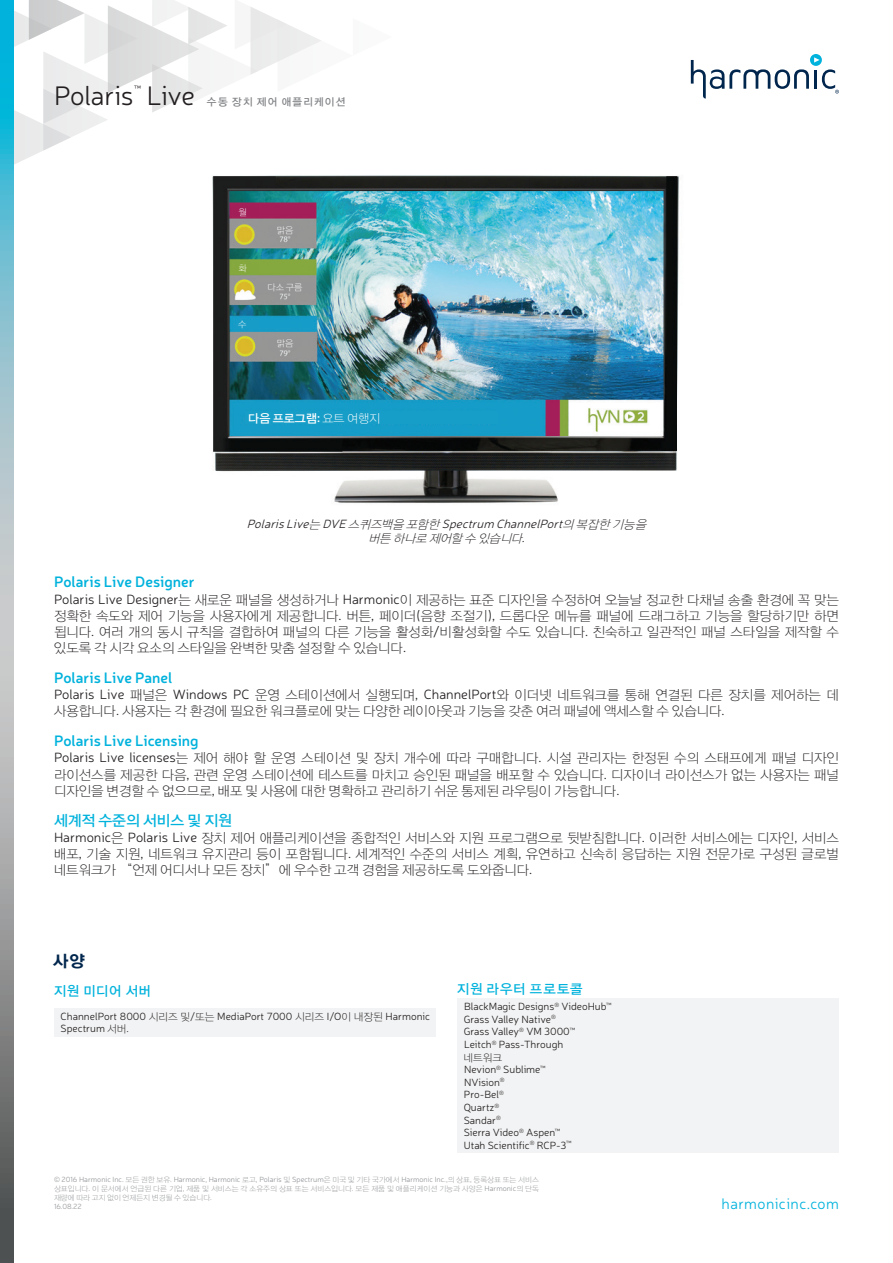
<style>
.page{position:relative;width:893px;height:1263px;background:#fff}
.page>*{position:absolute;margin:0;border:0;box-sizing:border-box;transform-origin:0 0}
.t1{font:300 27px "Neris";letter-spacing:-.015em;color:#231f20}
.t2{font:16.5px "YDIYGO350";color:#00264d}
.t3{font:600 15px "Neris";color:#00b2dc}
.t4{font:300 15px "Neris";letter-spacing:.03em;color:#00b2dc}
.t5{font:15px "YDIYGO330";color:#00b2dc}
.t6{font:13.5px/16.2px "YDIYGO310";color:#231f20;text-align:justify}
.t7{font:13.5px "YDIYGO330";letter-spacing:.05em;color:#00b2dc}
.t8{font:italic 300 12px "Neris";color:#231f20}
.t9{font:italic 12px "YDIYGO310";color:#231f20}
.t10{font:12px "YDIYGO330";color:#fff}
.t11{font:300 10.5px/12.6px "Neris";color:#231f20}
.t12{font:10.5px "YDIYGO330";letter-spacing:.115em;color:#808285}
.t13{font:10.5px "YDIYGO310";color:#231f20}
.t14{font:9px "YDIYGO310";color:#fff}
.t15{font:300 7.8px "Neris";color:#231f20}
.t16{font:300 7.5px "Neris";color:#939598}
.t17{font:7.5px/9px "YDIYGO310";color:#939598}
.s1{font-family:"Neris";font-weight:600}
.s2{font-family:"YDIYGO310"}
.s3{font-family:"YDIYGO310";font-weight:400}
.s4{font-family:"Neris";font-weight:300}
</style>
<div class="page">
<svg style="left:14px;top:0;width:307px;height:164px"></svg>
<svg style="left:810px;top:54px;width:12px;height:12px"></svg>
<svg style="left:691px;top:57px;width:148px;height:42px"></svg>
<svg style="left:0;top:0;width:14px;height:1263px"></svg>
<div style="left:54px;top:1008px;width:382px;height:28px;background:#f2f3f4"></div>
<div style="left:457px;top:999px;width:382px;height:154px;background:#f2f3f4"></div>
<img style="left:212px;top:175px;width:468px;height:328px">
<div style="left:237px;top:207px;width:22px;height:9px;background:#a31e58"></div>
<div style="left:237px;top:264px;width:22px;height:9px;background:#85a83e"></div>
<div style="left:237px;top:320px;width:22px;height:9px;background:#179cc7"></div>
<div style="left:271px;top:225px;width:28px;height:9px;background:#969595"></div>
<div style="left:257px;top:282px;width:56px;height:9px;background:#969595"></div>
<div style="left:269px;top:338px;width:32px;height:9px;background:#969595"></div>
<div style="left:246px;top:411px;width:252px;height:13px;background:#169dc8"></div>
<h1 class="t1" style="left:54px;top:78px;width:81px">Polaris</h1>
<p class="t15" style="left:134px;top:84px;width:9px">™</p>
<h1 class="t1" style="left:147px;top:78px;width:49px">Live</h1>
<p class="t12" style="left:207px;top:96px;width:140px">수동 장치 제어 애플리케이션</p>
<p class="t14" style="left:238px;top:207px;width:10px">월</p>
<p class="t14" style="left:239px;top:264px;width:10px">화</p>
<p class="t14" style="left:238px;top:320px;width:10px">수</p>
<p class="t14" style="left:277px;top:225px;width:18px">맑음</p>
<p class="t14" style="left:267px;top:282px;width:37px">다소 구름</p>
<p class="t14" style="left:277px;top:339px;width:18px">맑음</p>
<p class="t10" style="left:248px;top:412px;width:133px">다음 프로그램<span class="s1">:</span> <span class="s2">요트 여행지</span></p>
<p class="t8" style="left:247px;top:516px;width:404px">PolarisLive<span class="s3">는</span> DVE<span class="s3">스퀴즈백을 포함한</span> Spectrum ChannelPort<span class="s3">의 복잡한 기능을</span></p>
<p class="t9" style="left:368px;top:532px;width:161px">버튼 하나로 제어할 수 있습니다<span class="s4">.</span></p>
<p class="t3" style="left:54px;top:572px;width:142px">Polaris Live Designer</p>
<p class="t6" style="left:54px;top:592px;width:786px"><span class="s4">Polaris Live Designer</span>는 새로운 패널을 생성하거나 <span class="s4">Harmonic</span>이 제공하는 표준 디자인을 수정하여 오늘날 정교한 다채널 송출 환경에 꼭 맞는 정확한 속도와 제어 기능을 사용자에게 제공합니다<span class="s4">.</span> 버튼<span class="s4">,</span> 페이더<span class="s4">(</span>음향 조절기<span class="s4">),</span> 드롭다운 메뉴를 패널에 드래그하고 기능을 할당하기만 하면 됩니다<span class="s4">.</span> 여러 개의 동시 규칙을 결합하여 패널의 다른 기능을 활성화<span class="s4">/</span>비활성화할 수도 있습니다<span class="s4">.</span> 친숙하고 일관적인 패널 스타일을 제작할 수 있도록 각 시각 요소의 스타일을 완벽한 맞춤 설정할 수 있습니다<span class="s4">.</span></p>
<p class="t3" style="left:54px;top:667px;width:120px">Polaris Live Panel</p>
<p class="t6" style="left:54px;top:687px;width:786px"><span class="s4">Polaris Live</span> 패널은 <span class="s4">Windows PC</span> 운영 스테이션에서 실행되며<span class="s4">, ChannelPort</span>와 이더넷 네트워크를 통해 연결된 다른 장치를 제어하는 데 사용합니다<span class="s4">.</span> 사용자는 각 환경에 필요한 워크플로에 맞는 다양한 레이아웃과 기능을 갖춘 여러 패널에 액세스할 수 있습니다<span class="s4">.</span></p>
<p class="t3" style="left:54px;top:730px;width:146px">Polaris Live Licensing</p>
<p class="t6" style="left:54px;top:750px;width:786px"><span class="s4">Polaris Live licenses</span>는 제어 해야 할 운영 스테이션 및 장치 개수에 따라 구매합니다<span class="s4">.</span> 시설 관리자는 한정된 수의 스태프에게 패널 디자인 라이선스를 제공한 다음<span class="s4">,</span> 관련 운영 스테이션에 테스트를 마치고 승인된 패널을 배포할 수 있습니다<span class="s4">.</span> 디자이너 라이선스가 없는 사용자는 패널 디자인을 변경할 수 없으므로<span class="s4">,</span> 배포 및 사용에 대한 명확하고 관리하기 쉬운 통제된 라우팅이 가능합니다<span class="s4">.</span></p>
<p class="t5" style="left:54px;top:813px;width:180px">세계적 수준의 서비스 및 지원</p>
<p class="t6" style="left:54px;top:830px;width:786px"><span class="s4">Harmonic</span>은 <span class="s4">Polaris Live</span> 장치 제어 애플리케이션을 종합적인 서비스와 지원 프로그램으로 뒷받침합니다<span class="s4">.</span> 이러한 서비스에는 디자인<span class="s4">,</span> 서비스 배포<span class="s4">,</span> 기술 지원<span class="s4">,</span> 네트워크 유지관리 등이 포함됩니다<span class="s4">.</span> 세계적인 수준의 서비스 계획<span class="s4">,</span> 유연하고 신속히 응답하는 지원 전문가로 구성된 글로벌 네트워크가 “언제 어디서나 모든 장치”에 우수한 고객 경험을 제공하도록 도와줍니다<span class="s4">.</span></p>
<p class="t2" style="left:53px;top:952px;width:33px">사양</p>
<p class="t7" style="left:54px;top:984px;width:99px">지원 미디어 서버</p>
<p class="t11" style="left:61px;top:1009px;width:371px">ChannelPort 8000 <span class="s3">시리즈 및</span>/<span class="s3">또는</span> MediaPort 7000 <span class="s3">시리즈</span> I/O<span class="s3">이 내장된</span> Harmonic<br>Spectrum <span class="s3">서버</span>.</p>
<p class="t7" style="left:457px;top:981px;width:127px">지원 라우터 프로토콜</p>
<p class="t11" style="left:464px;top:1000px;width:149px">BlackMagic Designs<sup>®</sup> VideoHub<sup>™<br></sup>Grass Valley Native<sup>®<br></sup>Grass Valley<sup>®</sup> VM 3000<sup>™<br></sup>Leitch<sup>®</sup> Pass-Through</p>
<p class="t13" style="left:463px;top:1052px;width:40px">네트워크</p>
<p class="t11" style="left:464px;top:1063px;width:109px">Nevion<sup>®</sup> Sublime<sup>™<br></sup>NVision<sup>®<br></sup>Pro-Bel<sup>®<br></sup>Quartz<sup>®<br></sup>Sandar<sup>®<br></sup>Sierra Video<sup>®</sup> Aspen<sup>™<br></sup>Utah Scientific<sup>®</sup> RCP-3<sup>™</sup></p>
<p class="t16" style="left:54px;top:1174px;width:486px">© 2016 Harmonic Inc. <span class="s3">모든 권한 보유</span>. Harmonic, Harmonic <span class="s3">로고</span>, Polaris <span class="s3">및</span> Spectrum<span class="s3">은 미국 및 기타 국가에서</span> Harmonic Inc.,<span class="s3">의 상표</span>, <span class="s3">등록상표 또는 서비스</span></p>
<p class="t17" style="left:54px;top:1184px;width:486px">상표입니다<span class="s4">.</span> 이 문서에서 언급된 다른 기업<span class="s4">,</span> 제품 및 서비스는 각 소유주의 상표 또는 서비스입니다<span class="s4">.</span> 모든 제품 및 애플리케이션 기능과 사양은 <span class="s4">Harmonic</span>의 단독 재량에 따라 고지 없이 언제든지 변경될 수 있습니다<span class="s4">.</span></p>
<p class="t16" style="left:54px;top:1201px;width:29px">16.08.22</p>
<p class="t4" style="left:722px;top:1194px;width:119px">harmonicinc.com</p>
</div>
